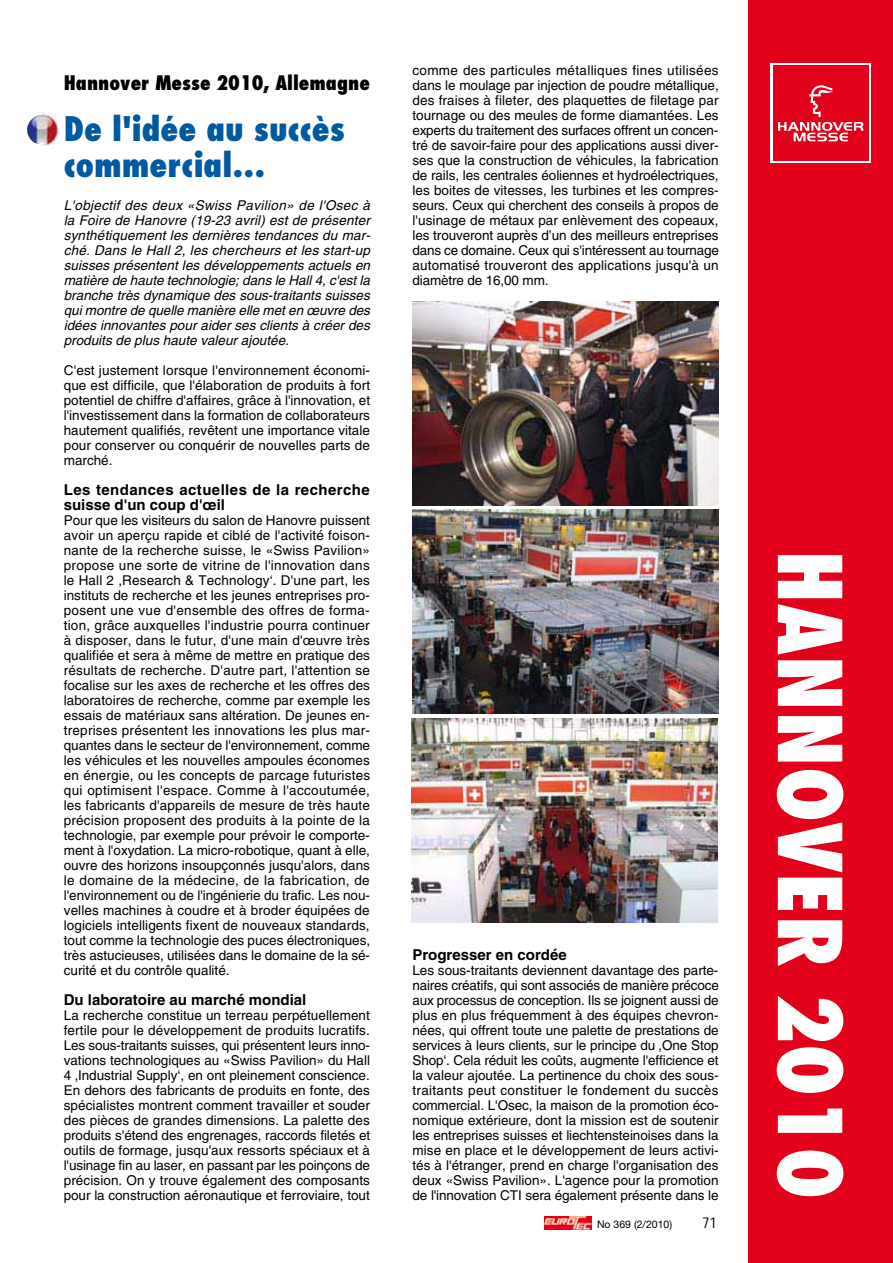
<style>
.page{position:relative;width:893px;height:1263px;background:#fff}
.page>*{position:absolute;margin:0;border:0;box-sizing:border-box;transform-origin:0 0}
.t1{font:800 condensed 85.5px "Futura";color:#fff}
.t2{font:800 condensed 33px/36px "Futura";color:#005aa2}
.t3{font:800 condensed 19.5px "Futura";color:#000}
.t4{font:700 15px/15px "Helvetica";letter-spacing:.03em;color:#000}
.t5{font:700 15px "Helvetica";color:#000}
.t6{font:13.5px/15px "Helvetica";letter-spacing:-.005em;color:#000;text-align:justify}
.t7{font:italic 13.5px/15px "Helvetica";color:#000;text-align:justify}
.t8{font:10.5px "Helvetica Neue";color:#000}
</style>
<div class="page">
<svg style="left:544px;top:1216px;width:48px;height:1px"></svg>
<img style="left:544px;top:1217px;width:48px;height:13px">
<div style="left:748px;top:0;width:145px;height:1263px;background:#e2001a"></div>
<img style="left:27px;top:112px;width:32px;height:34px">
<img style="left:412px;top:302px;width:307px;height:204px">
<img style="left:412px;top:509px;width:307px;height:204px">
<img style="left:412px;top:719px;width:306px;height:204px">
<svg style="left:770px;top:64px;width:101px;height:99px"></svg>
<div style="left:773px;top:66px;width:95px;height:95px;background:#e2001a"></div>
<svg style="left:778px;top:85px;width:85px;height:56px"></svg>
<h3 class="t3" style="left:64px;top:74px;width:308px">Hannover Messe 2010, Allemagne</h3>
<h2 class="t2" style="left:64px;top:114px;width:283px">De l'idée au succès commercial…</h2>
<p class="t7" style="left:64px;top:199px;width:308px">L'objectif des deux «Swiss Pavilion» de l'Osec à la Foire de Hanovre (19-23 avril) est de présenter synthétiquement les dernières tendances du mar&shy;ché. Dans le Hall 2, les chercheurs et les start-up suisses présentent les développements actuels en matière de haute technologie; dans le Hall 4, c'est la branche très dynamique des sous-traitants suisses qui montre de quelle manière elle met en œuvre des idées innovantes pour aider ses clients à créer des produits de plus haute valeur ajoutée.</p>
<p class="t6" style="left:64px;top:364px;width:308px">C'est justement lorsque l'environnement économi&shy;que est difficile, que l'élaboration de produits à fort potentiel de chiffre d'affaires, grâce à l'innovation, et l'investissement dans la formation de collaborateurs hautement qualifiés, revêtent une importance vitale pour conserver ou conquérir de nouvelles parts de marché.</p>
<p class="t4" style="left:64px;top:484px;width:308px">Les tendances actuelles de la recherche suisse d'un coup d'œil</p>
<p class="t6" style="left:64px;top:514px;width:308px">Pour que les visiteurs du salon de Hanovre puissent avoir un aperçu rapide et ciblé de l'activité foison&shy;nante de la recherche suisse, le «Swiss Pavilion» propose une sorte de vitrine de l'innovation dans le Hall 2 ,Research &amp; Technology‘. D'une part, les instituts de recherche et les jeunes entreprises pro&shy;posent une vue d'ensemble des offres de forma&shy;tion, grâce auxquelles l'industrie pourra continuer à disposer, dans le futur, d'une main d'œuvre très qualifiée et sera à même de mettre en pratique des résultats de recherche. D'autre part, l'attention se focalise sur les axes de recherche et les offres des laboratoires de recherche, comme par exemple les essais de matériaux sans altération. De jeunes en&shy;treprises présentent les innovations les plus mar&shy;quantes dans le secteur de l'environnement, comme les véhicules et les nouvelles ampoules économes en énergie, ou les concepts de parcage futuristes qui optimisent l'espace. Comme à l'accoutumée, les fabricants d'appareils de mesure de très haute précision proposent des produits à la pointe de la technologie, par exemple pour prévoir le comporte&shy;ment à l'oxydation. La micro-robotique, quant à elle, ouvre des horizons insoupçonnés jusqu'alors, dans le domaine de la médecine, de la fabrication, de l'environnement ou de l'ingénierie du trafic. Les nou&shy;velles machines à coudre et à broder équipées de logiciels intelligents fixent de nouveaux standards, tout comme la technologie des puces électroniques, très astucieuses, utilisées dans le domaine de la sé&shy;curité et du contrôle qualité.</p>
<p class="t5" style="left:64px;top:994px;width:244px">Du laboratoire au marché mondial</p>
<p class="t6" style="left:64px;top:1009px;width:308px">La recherche constitue un terreau perpétuellement fertile pour le développement de produits lucratifs.<br>Les sous-traitants suisses, qui présentent leurs inno&shy;vations technologiques au «Swiss Pavilion» du Hall 4 ‚Industrial Supply‘, en ont pleinement conscience.<br>En dehors des fabricants de produits en fonte, des spécialistes montrent comment travailler et souder des pièces de grandes dimensions. La palette des produits s'étend des engrenages, raccords filetés et outils de formage, jusqu'aux ressorts spéciaux et à l'usinage fin au laser, en passant par les poinçons de précision. On y trouve également des composants pour la construction aéronautique et ferroviaire, tout</p>
<p class="t6" style="left:412px;top:64px;width:308px">comme des particules métalliques fines utilisées dans le moulage par injection de poudre métallique, des fraises à fileter, des plaquettes de filetage par tournage ou des meules de forme diamantées. Les experts du traitement des surfaces offrent un concen&shy;tré de savoir-faire pour des applications aussi diver&shy;ses que la construction de véhicules, la fabrication de rails, les centrales éoliennes et hydroélectriques, les boites de vitesses, les turbines et les compres&shy;seurs. Ceux qui cherchent des conseils à propos de l'usinage de métaux par enlèvement des copeaux, les trouveront auprès d’un des meilleurs entreprises dans ce domaine. Ceux qui s'intéressent au tournage automatisé trouveront des applications jusqu'à un diamètre de 16,00 mm.</p>
<p class="t5" style="left:412px;top:949px;width:156px">Progresser en cordée</p>
<p class="t6" style="left:412px;top:964px;width:308px">Les sous-traitants deviennent davantage des parte&shy;naires créatifs, qui sont associés de manière précoce aux processus de conception. Ils se joignent aussi de plus en plus fréquemment à des équipes chevron&shy;nées, qui offrent toute une palette de prestations de services à leurs clients, sur le principe du ‚One Stop Shop‘. Cela réduit les coûts, augmente l'efficience et la valeur ajoutée. La pertinence du choix des sous&shy;traitants peut constituer le fondement du succès commercial. L'Osec, la maison de la promotion éco&shy;nomique extérieure, dont la mission est de soutenir les entreprises suisses et liechtensteinoises dans la mise en place et le développement de leurs activi&shy;tés à l'étranger, prend en charge l'organisation des deux «Swiss Pavilion». L'agence pour la promotion de l'innovation CTI sera également présente dans le</p>
<p class="t8" style="left:597px;top:1221px;width:77px">No 369 (2/2010)</p>
<h1 class="t1" style="left:846px;top:550px;width:651px;rotate:90deg">HANNOVER 2010</h1>
</div>
